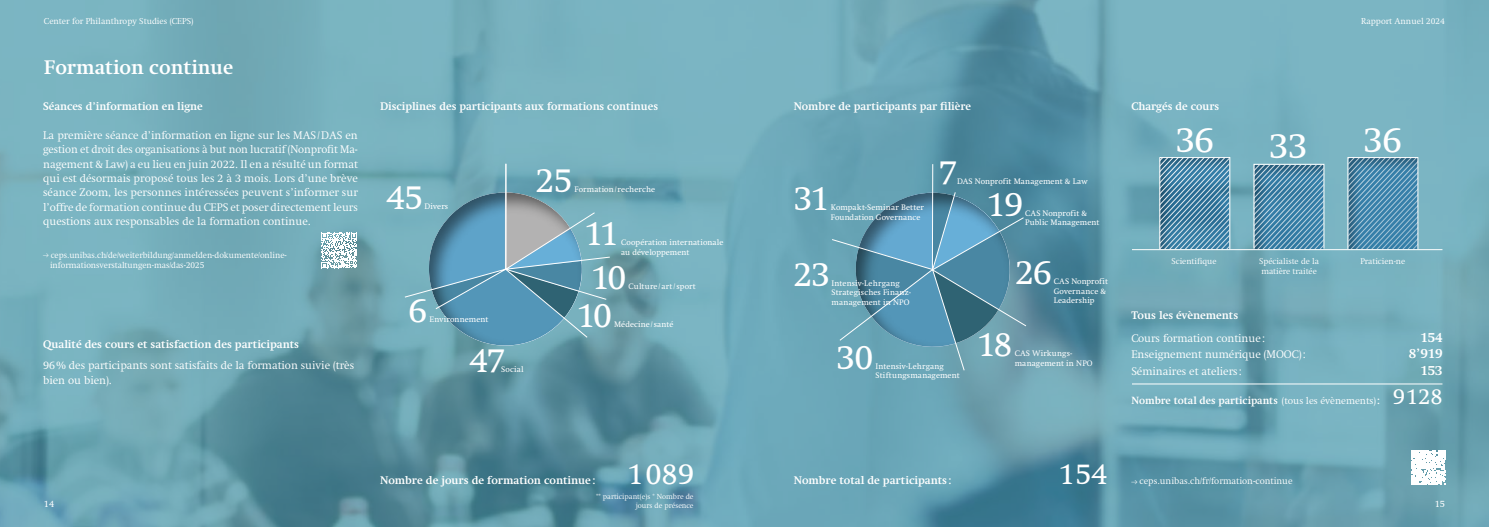
<style>
.page{position:relative;width:1489px;height:527px;background:#fff}
.page>*{position:absolute;margin:0;border:0;box-sizing:border-box;transform-origin:0 0}
.t1{font:36.5px "Swift LT Std";color:#fff}
.t2{font:35px "Swift LT Std";letter-spacing:-.05em;color:#fff}
.Lauftext{font:30px "Swift LT Std";letter-spacing:-.005em;color:#fff}
.Titel{font:700 20px "Swift LT Std";color:#fff}
.Lauftext-2{font:700 13.75px "Swift LT Std";letter-spacing:-.005em;color:#fff}
.Lauftext-3{font:300 11.25px/14.4px "Swift LT Std";letter-spacing:-.005em;color:#fff;text-align:justify}
.Lauftext-4{font:700 11.25px "Swift LT Std";letter-spacing:-.005em;color:#fff}
.Lauftext-5{font:700 10.62px "Swift LT Std";letter-spacing:-.005em;color:#fff}
.t3{font:9.5px "Swift LT Std";color:#fff}
.Lauftext-6{font:300 9.38px "Swift LT Std";letter-spacing:-.005em;color:#fff}
.Lauftext-7{font:300 8.75px/10.6px "Swift LT Std";letter-spacing:-.005em;color:#fff}
.Rubrik{font:300 8.75px "Swift LT Std";color:#fff}
.t4{font:300 8.5px/10px "Swift LT Std";letter-spacing:-.005em;color:#fff}
.t5{font:8.12px/9.6px "Swift LT Std";letter-spacing:.015em;color:#fff}
.Titel-2{font:300 7.5px/8.8px "Swift LT Std";color:#fff;text-align:right}
.s1{font-family:"Catalog";font-weight:700}
.s2{font-weight:300;font-size:10px}
.s3{font-weight:400;font-size:22.5px}
</style>
<div class="page">
<img style="left:0;top:0;width:1488px;height:526px">
<svg style="left:404px;top:163px;width:206px;height:192px;background:#6ba1b4"></svg>
<hr style="left:932px;top:164px;width:1px;height:105px;background:#fff">
<svg style="left:831px;top:192px;width:195px;height:178px;background:#5b95ac"></svg>
<svg style="left:1161px;top:157px;width:254px;height:92px;background:#639ab5"></svg>
<svg style="left:1410px;top:450px;width:35px;height:34px"></svg>
<hr style="left:1131px;top:249px;width:311px;height:1px;background:#fff">
<hr style="left:1131px;top:383px;width:311px;height:1px;background:#fff">
<div style="left:1159px;top:157px;width:70px;height:92px;border:1px solid #fff"></div>
<div style="left:1253px;top:164px;width:70px;height:84px;border:1px solid #fff"></div>
<div style="left:1347px;top:157px;width:70px;height:92px;border:1px solid #fff"></div>
<svg style="left:321px;top:232px;width:36px;height:36px"></svg>
<p class="Rubrik" style="left:44px;top:16px;width:151px">Center for Philanthropy Studies (CEPS)</p>
<p class="Titel" style="left:44px;top:56px;width:191px">Formation continue</p>
<p class="Lauftext-4" style="left:43px;top:100px;width:161px">Séances d’information en ligne</p>
<p class="Lauftext-3" style="left:43px;top:128px;width:316px">La première séance d’information en ligne sur les MAS/DAS en gestion et droit des organisations à but non lucratif (Nonprofit Ma&shy;nagement &amp; Law) a eu lieu en juin 2022. Il en a résulté un format qui est désormais proposé tous les 2 à 3 mois. Lors d’une brève séance Zoom, les personnes intéressées peuvent s’informer sur l’offre de formation continue du CEPS et poser directement leurs questions aux responsables de la formation continue.</p>
<p class="Lauftext-7" style="left:50px;top:249px;width:238px;text-indent:-7px"><span class="s1">→</span> ceps.unibas.ch/de/weiterbildung/anmelden-dokumente/online&shy;informationsverstaltungen-mas/das-2025</p>
<p class="Lauftext-4" style="left:43px;top:337px;width:257px">Qualité des cours et satisfaction des participants</p>
<p class="Lauftext-3" style="left:43px;top:358px;width:312px">96% des participants sont satisfaits de la formation suivie (très bien ou bien).</p>
<p class="Lauftext-4" style="left:380px;top:100px;width:279px">Disciplines des participants aux formations continues</p>
<p class="t2" style="left:386px;top:178px;width:38px">45</p>
<p class="t5" style="left:424px;top:201px;width:25px">Divers</p>
<p class="t2" style="left:408px;top:291px;width:20px">6</p>
<p class="t5" style="left:429px;top:314px;width:60px">Environnement</p>
<p class="t2" style="left:469px;top:341px;width:37px">47</p>
<p class="t5" style="left:501px;top:364px;width:24px">Social</p>
<p class="t2" style="left:535px;top:161px;width:38px">25</p>
<p class="t5" style="left:574px;top:184px;width:82px">Formation/recherche</p>
<p class="t2" style="left:584px;top:214px;width:36px">11</p>
<p class="t5" style="left:621px;top:237px;width:104px">Coopération internationale au développement</p>
<p class="t2" style="left:591px;top:258px;width:37px">10</p>
<p class="t5" style="left:628px;top:281px;width:69px">Culture/art/sport</p>
<p class="t2" style="left:576px;top:295px;width:37px">10</p>
<p class="t5" style="left:614px;top:319px;width:61px">Médecine/santé</p>
<p class="Lauftext-4" style="left:380px;top:474px;width:217px">Nombre de jours de formation continue:</p>
<p class="Lauftext" style="left:627px;top:457px;width:68px">1089</p>
<p class="Rubrik" style="left:1360px;top:16px;width:85px">Rapport Annuel 2024</p>
<p class="Lauftext-4" style="left:793px;top:100px;width:179px">Nombre de participants par filière</p>
<p class="t2" style="left:793px;top:179px;width:38px">31</p>
<p class="t5" style="left:830px;top:202px;width:95px">Kompakt-Seminar Better<br>Foundation Governance</p>
<p class="t2" style="left:938px;top:153px;width:20px">7</p>
<p class="t5" style="left:957px;top:177px;width:132px">DAS Nonprofit Management &amp; Law</p>
<p class="t2" style="left:986px;top:185px;width:38px">19</p>
<p class="t5" style="left:1025px;top:208px;width:76px">CAS Nonprofit &amp;<br>Public Management</p>
<p class="t2" style="left:793px;top:254px;width:38px">23</p>
<p class="t5" style="left:831px;top:278px;width:81px">Intensiv-Lehrgang<br>Strategisches Finanz&shy;management in NPO</p>
<p class="t2" style="left:1015px;top:253px;width:38px">26</p>
<p class="t5" style="left:1053px;top:276px;width:56px">CAS Nonprofit<br>Governance &amp;<br>Leadership</p>
<p class="t2" style="left:836px;top:337px;width:39px">30</p>
<p class="t5" style="left:875px;top:361px;width:86px">Intensiv-Lehrgang<br>Stiftungsmanagement</p>
<p class="t2" style="left:977px;top:325px;width:37px">18</p>
<p class="t5" style="left:1014px;top:348px;width:59px">CAS Wirkungs-</p>
<p class="t5" style="left:1014px;top:358px;width:79px">management in NPO</p>
<p class="Lauftext-4" style="left:1131px;top:100px;width:90px">Chargés de cours</p>
<p class="t1" style="left:1175px;top:119px;width:40px">36</p>
<p class="t1" style="left:1269px;top:126px;width:40px">33</p>
<p class="t1" style="left:1363px;top:119px;width:40px">36</p>
<p class="t4" style="left:1171px;top:255px;width:46px">Scientifique</p>
<p class="t4" style="left:1259px;top:255px;width:61px">Spécialiste de la matière traitée</p>
<p class="t4" style="left:1360px;top:255px;width:46px">Praticien-ne</p>
<p class="Lauftext-4" style="left:1131px;top:308px;width:108px">Tous les évènements</p>
<p class="Lauftext-3" style="left:1131px;top:331px;width:135px">Cours formation continue:</p>
<p class="Lauftext-2" style="left:1420px;top:329px;width:24px">154</p>
<p class="Lauftext-3" style="left:1131px;top:347px;width:176px">Enseignement numérique (MOOC):</p>
<p class="Lauftext-2" style="left:1408px;top:346px;width:35px">8’919</p>
<p class="Lauftext-3" style="left:1131px;top:363px;width:112px">Séminaires et ateliers:</p>
<p class="Lauftext-2" style="left:1420px;top:362px;width:24px">153</p>
<p class="Lauftext-5" style="left:1131px;top:393px;width:313px">Nombre total des participants <span class="s2">(tous les évènements)</span>: <span class="s3">9128</span></p>
<p class="Lauftext-4" style="left:793px;top:474px;width:159px">Nombre total de participants :</p>
<p class="Lauftext" style="left:1058px;top:457px;width:50px">154</p>
<p class="Lauftext-6" style="left:1131px;top:475px;width:163px"><span class="s1">→</span> ceps.unibas.ch/fr/formation-continue</p>
<p class="Titel-2" style="left:596px;top:491px;width:99px">** participant(e)s * Nombre de jours de présence</p>
<p class="t3" style="left:44px;top:498px;width:12px">14</p>
<p class="t3" style="left:1434px;top:498px;width:12px">15</p>
</div>
